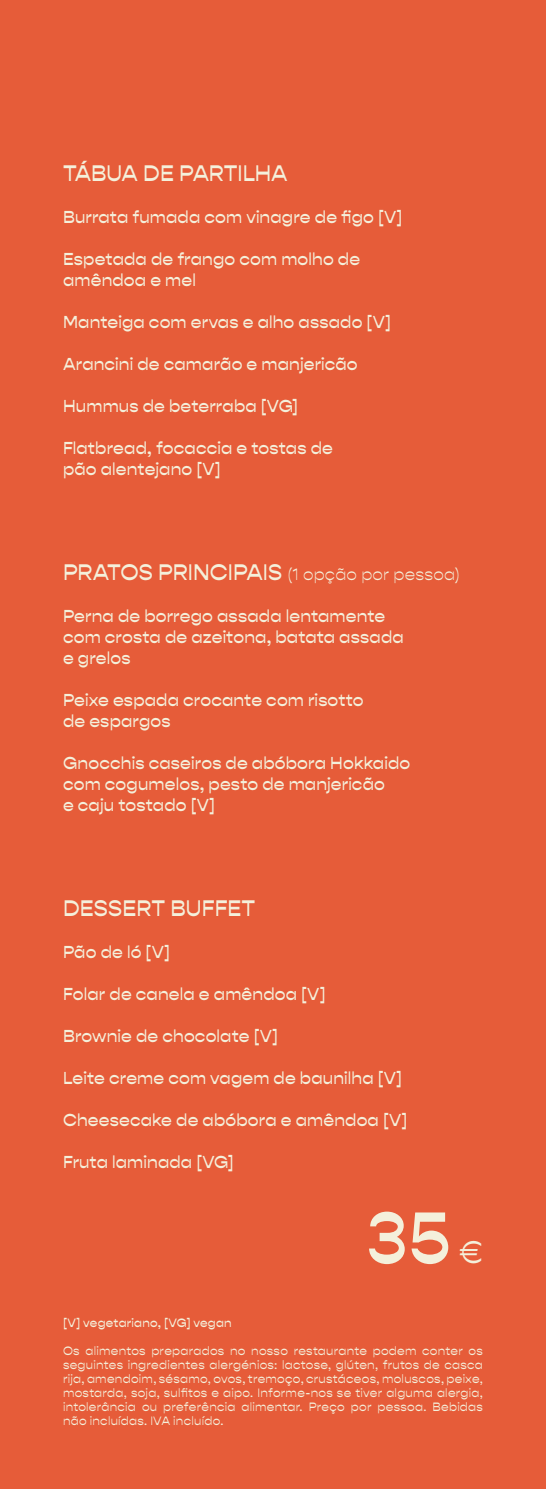
<style>
.page{position:relative;width:546px;height:1489px;background:#fff}
.page>*{position:absolute;margin:0;border:0;box-sizing:border-box;transform-origin:0 0}
.t1{font:500 73.5px "Gopher Display";color:#f4f0db}
.t2{font:300 31.5px "Gopher Display";color:#f4f0db}
.t3{font:500 22.75px "Gopher Display";color:#f4f0db}
.t4{font:500 17.5px/21px "Gopher Display";letter-spacing:.01em;color:#f4f0db}
.t5{font:300 16.62px "Gopher Display";letter-spacing:.01em;color:#f4f0db}
.t6{font:12.25px/14px "Gopher Display";letter-spacing:.02em;color:#f4f0db;text-align:justify}
.t7{font:500 12.25px "Gopher Display";letter-spacing:.02em;color:#f4f0db}
.s1{font-weight:500;font-size:22.75px}
</style>
<div class="page">
<div style="left:0;top:0;width:546px;height:1488px;background:#e65c39"></div>
<h3 class="t3" style="left:63px;top:159px;width:226px">TÁBUA DE PARTILHA</h3>
<p class="t4" style="left:63px;top:206px;width:341px">Burrata fumada com vinagre de figo [V]</p>
<p class="t4" style="left:63px;top:248px;width:299px">Espetada de frango com molho de amêndoa e mel</p>
<p class="t4" style="left:63px;top:311px;width:329px">Manteiga com ervas e alho assado [V]</p>
<p class="t4" style="left:63px;top:353px;width:296px">Arancini de camarão e manjericão</p>
<p class="t4" style="left:63px;top:395px;width:237px">Hummus de beterraba [VG]</p>
<p class="t4" style="left:63px;top:437px;width:271px">Flatbread, focaccia e tostas de pão alentejano [V]</p>
<p class="t5" style="left:63px;top:564px;width:398px"><span class="s1">PRATOS PRINCIPAIS</span> (1 opção por pessoa)</p>
<p class="t4" style="left:63px;top:605px;width:342px">Perna de borrego assada lentamente com crosta de azeitona, batata assada e grelos</p>
<p class="t4" style="left:63px;top:689px;width:302px">Peixe espada crocante com risotto de espargos</p>
<p class="t4" style="left:63px;top:752px;width:349px">Gnocchis caseiros de abóbora Hokkaido com cogumelos, pesto de manjericão<br>e caju tostado [V]</p>
<h3 class="t3" style="left:63px;top:894px;width:194px">DESSERT BUFFET</h3>
<p class="t4" style="left:63px;top:941px;width:108px">Pão de ló [V]</p>
<p class="t4" style="left:63px;top:983px;width:264px">Folar de canela e amêndoa [V]</p>
<p class="t4" style="left:63px;top:1025px;width:216px">Brownie de chocolate [V]</p>
<p class="t4" style="left:63px;top:1067px;width:340px">Leite creme com vagem de baunilha [V]</p>
<p class="t4" style="left:63px;top:1109px;width:346px">Cheesecake de abóbora e amêndoa [V]</p>
<p class="t4" style="left:63px;top:1151px;width:172px">Fruta laminada [VG]</p>
<h1 class="t1" style="left:366px;top:1194px;width:86px">35</h1>
<h2 class="t2" style="left:459px;top:1234px;width:26px">€</h2>
<p class="t7" style="left:63px;top:1315px;width:170px">[V] vegetariano, [VG] vegan</p>
<p class="t6" style="left:63px;top:1343px;width:421px">Os alimentos preparados no nosso restaurante podem conter os seguintes ingredientes alergénios: lactose, glúten, frutos de casca rija, amendoim, sésamo, ovos, tremoço, crustáceos, moluscos, peixe, mostarda, soja, sulfitos e aipo. Informe-nos se tiver alguma alergia, intolerância ou preferência alimentar. Preço por pessoa. Bebidas não incluídas. IVA incluído.</p>
</div>
